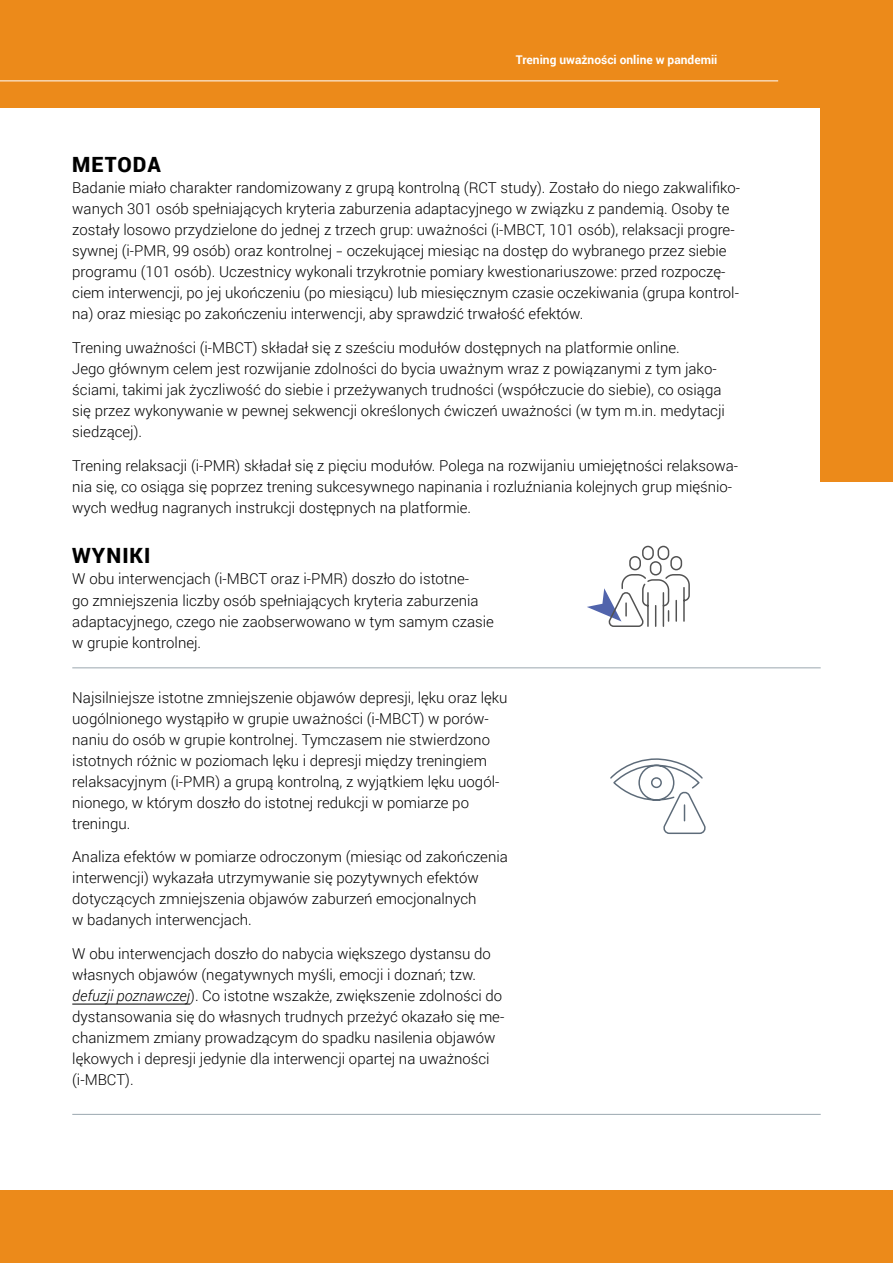
<style>
.page{position:relative;width:893px;height:1263px;background:#fff}
.page>*{position:absolute;margin:0;border:0;box-sizing:border-box;transform-origin:0 0}
.t1{font:900 21px "Roboto";letter-spacing:.05em;color:#000}
.t2{font:300 15px/21px "Roboto";color:#000}
.t3{font:700 12px "Roboto";color:#fff}
.s1{font-family:"Encode Sans Compressed"}
.s2{font-style:italic}
</style>
<div class="page">
<div style="left:821px;top:84px;width:72px;height:398px;background:#ec8a1a"></div>
<hr style="left:72px;top:1004px;width:118px;height:1px;background:#000">
<div style="left:0;top:0;width:893px;height:108px;background:#ec8a1a"></div>
<hr style="left:0;top:81px;width:778px;height:1px;background:#fff">
<hr style="left:72px;top:668px;width:749px;height:1px;background:#9ba8af">
<hr style="left:72px;top:1114px;width:749px;height:1px;background:#9ba8af">
<svg style="left:610px;top:758px;width:96px;height:76px"></svg>
<svg style="left:587px;top:545px;width:103px;height:82px"></svg>
<div style="left:0;top:1191px;width:893px;height:72px;background:#ec8a1a"></div>
<p class="t3" style="left:516px;top:51px;width:203px">Trening uważności online w pandemii</p>
<h1 class="t1" style="left:72px;top:150px;width:90px">METODA</h1>
<p class="t2" style="left:72px;top:177px;width:669px">Badanie miało charakter randomizowany z grupą kontrolną (RCT study). Zostało do niego zakwalifiko&shy;wanych 301 osób spełniających kryteria zaburzenia adaptacyjnego w związku z pandemią. Osoby te zostały losowo przydzielone do jednej z trzech grup: uważności (i-MBCT, 101 osób), relaksacji progre&shy;sywnej (i-PMR, 99 osób) oraz kontrolnej <span class="s1">–</span> oczekującej miesiąc na dostęp do wybranego przez siebie programu (101 osób). Uczestnicy wykonali trzykrotnie pomiary kwestionariuszowe: przed rozpoczę&shy;ciem interwencji, po jej ukończeniu (po miesiącu) lub miesięcznym czasie oczekiwania (grupa kontrol&shy;na) oraz miesiąc po zakończeniu interwencji, aby sprawdzić trwałość efektów.</p>
<p class="t2" style="left:72px;top:337px;width:654px">Trening uważności (i-MBCT) składał się z sześciu modułów dostępnych na platformie online.<br>Jego głównym celem jest rozwijanie zdolności do bycia uważnym wraz z powiązanymi z tym jako&shy;ściami, takimi jak życzliwość do siebie i przeżywanych trudności (współczucie do siebie), co osiąga się przez wykonywanie w pewnej sekwencji określonych ćwiczeń uważności (w tym m.in. medytacji siedzącej).</p>
<p class="t2" style="left:72px;top:454px;width:667px">Trening relaksacji (i-PMR) składał się z pięciu modułów. Polega na rozwijaniu umiejętności relaksowa&shy;nia się, co osiąga się poprzez trening sukcesywnego napinania i rozluźniania kolejnych grup mięśnio&shy;wych według nagranych instrukcji dostępnych na platformie.</p>
<h1 class="t1" style="left:72px;top:541px;width:80px">WYNIKI</h1>
<p class="t2" style="left:72px;top:568px;width:423px">W obu interwencjach (i-MBCT oraz i-PMR) doszło do istotne-<br>go zmniejszenia liczby osób spełniających kryteria zaburzenia adaptacyjnego, czego nie zaobserwowano w tym samym czasie w grupie kontrolnej.</p>
<p class="t2" style="left:72px;top:686px;width:437px">Najsilniejsze istotne zmniejszenie objawów depresji, lęku oraz lęku uogólnionego wystąpiło w grupie uważności (i-MBCT) w porów&shy;naniu do osób w grupie kontrolnej. Tymczasem nie stwierdzono istotnych różnic w poziomach lęku i depresji między treningiem relaksacyjnym (i-PMR) a grupą kontrolną, z wyjątkiem lęku uogól&shy;nionego, w którym doszło do istotnej redukcji w pomiarze po treningu.</p>
<p class="t2" style="left:72px;top:846px;width:437px">Analiza efektów w pomiarze odroczonym (miesiąc od zakończenia interwencji) wykazała utrzymywanie się pozytywnych efektów dotyczących zmniejszenia objawów zaburzeń emocjonalnych<br>w badanych interwencjach.</p>
<p class="t2" style="left:72px;top:943px;width:433px">W obu interwencjach doszło do nabycia większego dystansu do własnych objawów (negatywnych myśli, emocji i doznań; tzw. <span class="s2">defuzji poznawczej</span>). Co istotne wszakże, zwiększenie zdolności do dystansowania się do własnych trudnych przeżyć okazało się me&shy;chanizmem zmiany prowadzącym do spadku nasilenia objawów lękowych i depresji jedynie dla interwencji opartej na uważności (i-MBCT).</p>
</div>
